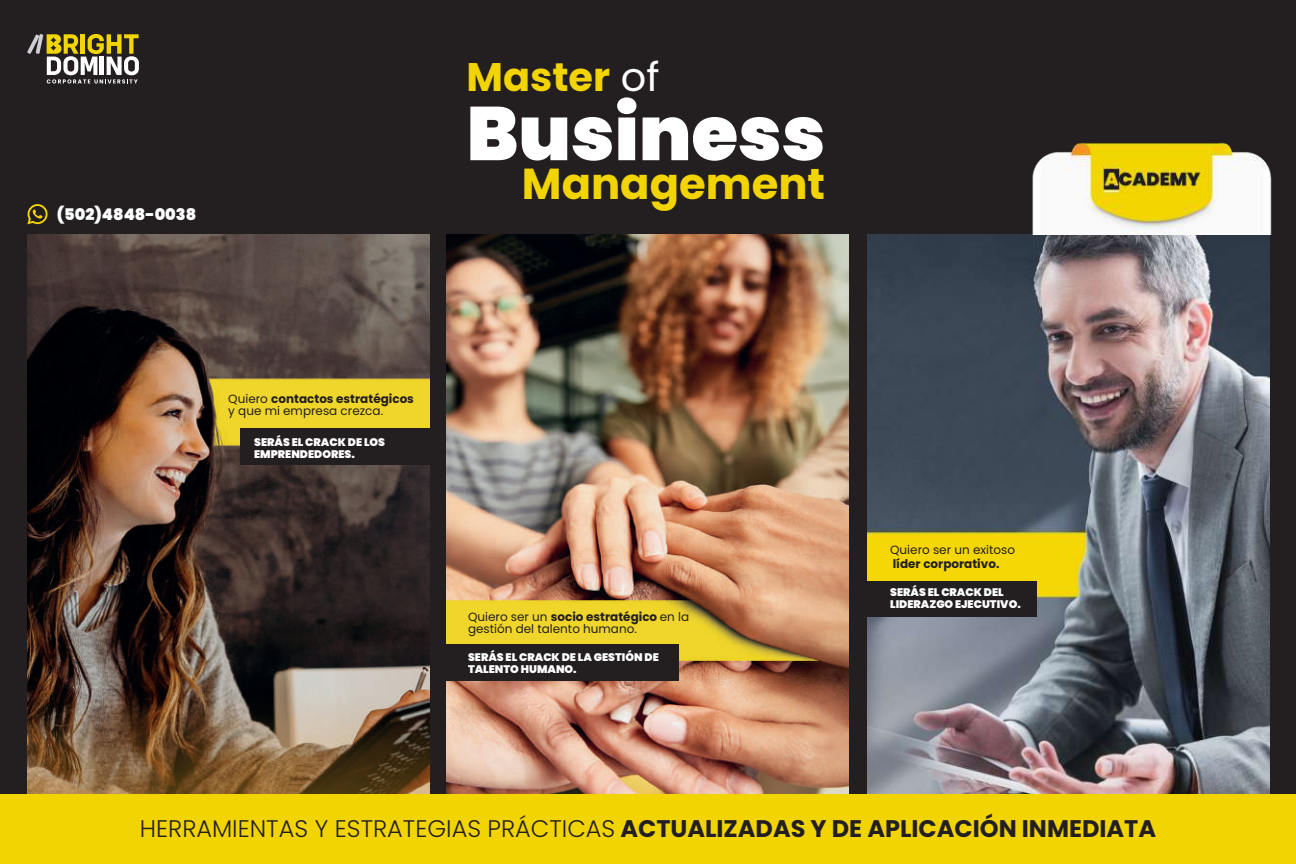
<style>
.page{position:relative;width:1296px;height:864px;background:#231f20}
.page>*{position:absolute;margin:0;border:0;box-sizing:border-box;transform-origin:0 0}
.t1{font:900 75.8px "Poppins";color:#fff}
.t2{font:700 43.4px "Poppins";color:#f2d403}
.t3{font:700 39.8px "Poppins";color:#f2d403}
.t4{font:700 24px "Poppins";color:#231f20}
.t5{font:900 16px "Poppins";color:#fff}
.t6{font:12px/12px "Poppins";color:#231f20}
.t7{font:700 12px "Poppins";color:#231f20}
.t8{font:900 11px/12px "Poppins";color:#fff}
.s1{font-weight:400;color:#fff}
.s2{font-weight:700}
.s3{font-weight:300}
</style>
<div class="page">
<img style="left:27px;top:235px;width:402px;height:560px">
<img style="left:447px;top:235px;width:402px;height:560px">
<div style="left:435px;top:644px;width:243px;height:36px;background:#231f20"></div>
<div style="left:240px;top:429px;width:195px;height:36px;background:#231f20"></div>
<img style="left:867px;top:235px;width:402px;height:560px">
<div style="left:855px;top:581px;width:182px;height:36px;background:#231f20"></div>
<svg style="left:27px;top:204px;width:21px;height:20px"></svg>
<div style="left:0;top:795px;width:1296px;height:69px;background:#f2d403"></div>
<svg style="left:27px;top:34px;width:112px;height:50px"></svg>
<img style="left:1014px;top:142px;width:258px;height:93px">
<h3 class="t3" style="left:467px;top:54px;width:194px">Master <span class="s1">of</span></h3>
<h3 class="t5" style="left:57px;top:205px;width:141px">(502)4848-0038</h3>
<h1 class="t1" style="left:467px;top:90px;width:360px">Business</h1>
<h2 class="t2" style="left:522px;top:159px;width:305px">Management</h2>
<p class="t6" style="left:228px;top:393px;width:187px">Quiero <span class="s2">contactos estratégicos </span>y que mi empresa crezca.</p>
<p class="t8" style="left:254px;top:436px;width:133px">SERÁS EL CRACK DE LOS<br>EMPRENDEDORES.</p>
<p class="t6" style="left:468px;top:611px;width:223px">Quiero ser un <span class="s2">socio estratégico</span> en la gestión del talento humano.</p>
<p class="t8" style="left:468px;top:651px;width:192px">SERÁS EL CRACK DE LA GESTIÓN DE<br>TALENTO HUMANO.</p>
<p class="t6" style="left:890px;top:544px;width:126px">Quiero ser un exitoso</p>
<p class="t7" style="left:893px;top:557px;width:108px">líder corporativo.</p>
<p class="t8" style="left:890px;top:586px;width:132px">SERÁS EL CRACK DEL<br>LIDERAZGO EJECUTIVO.</p>
<h3 class="t4" style="left:140px;top:815px;width:1018px"><span class="s3">HERRAMIENTAS Y ESTRATEGIAS PRÁCTICAS</span> ACTUALIZADAS Y DE APLICACIÓN INMEDIATA</h3>
</div>
